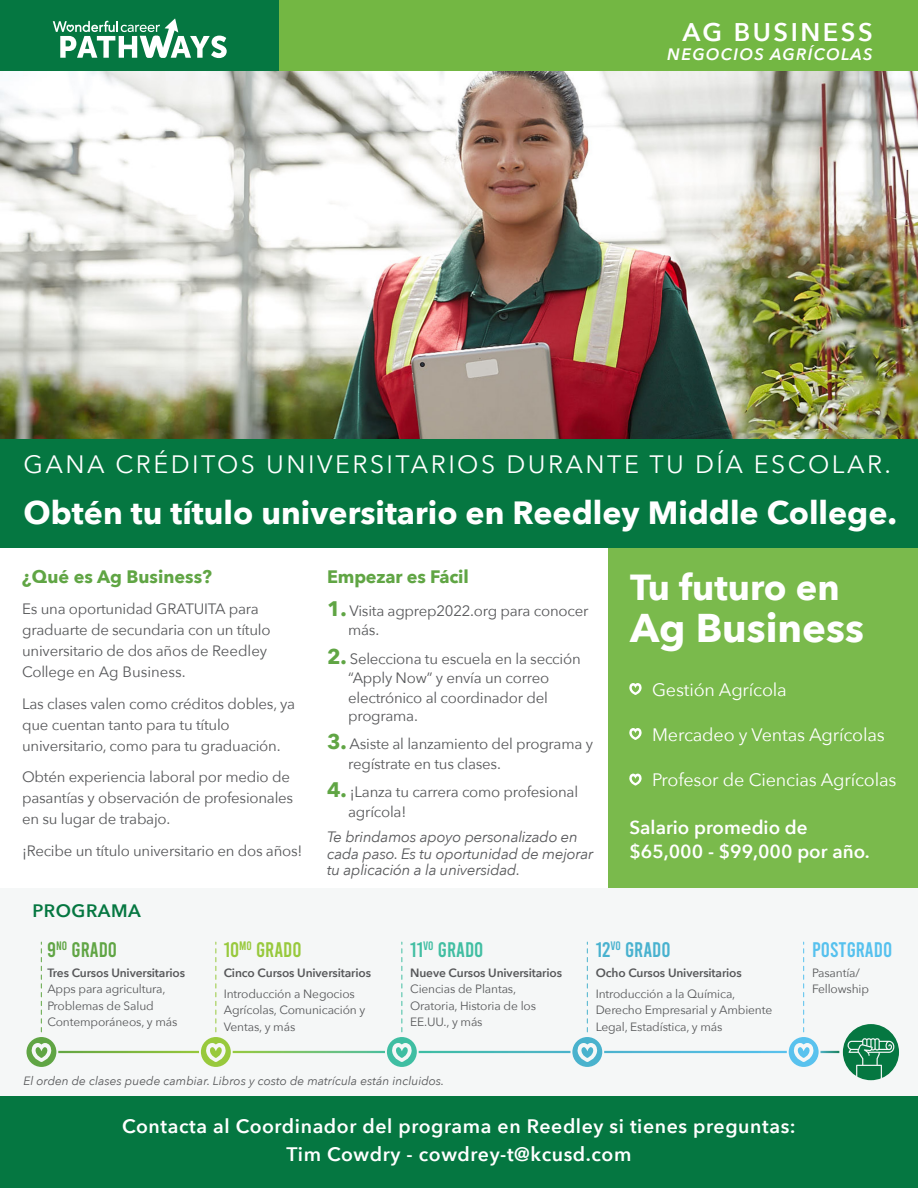
<style>
.page{position:relative;width:918px;height:1188px;background:#fff}
.page>*{position:absolute;margin:0;border:0;box-sizing:border-box;transform-origin:0 0}
.t1{font:700 40.05px "Avenir Next";color:#fff}
.t2{font:700 36.15px "Avenir Next";color:#fff}
.t3{font:700 32.1px "Avenir Next";color:#fff}
.t4{font:600 25.5px "Avenir Next";letter-spacing:.1em;color:#fff}
.t5{font:25.05px "Avenir Next";letter-spacing:.1em;color:#fff}
.t6{font:21px "Bebas";color:#98c93d}
.t7{font:21px "Bebas";color:#41bea2}
.t8{font:21px "Bebas";color:#49b2cf}
.t9{font:21px "Bebas";color:#56c1ee}
.t10{font:21px "Bebas";color:#60a544}
.t11{font:600 19.5px/28.5px "Avenir Next";letter-spacing:.03em;color:#fff;text-align:center}
.t12{font:600 18.9px/23.9px "Avenir Next";color:#fff}
.t13{font:18px "Avenir Next";letter-spacing:-.01em;color:#fff}
.t14{font:700 18px "Avenir Next";letter-spacing:-.005em;color:#60a544}
.t15{font:600 18px "Avenir Next";letter-spacing:.03em;color:#057741}
.t16{font:italic 600 16.5px "Avenir Next";letter-spacing:.08em;color:#fff}
.t17{font:15px/21px "Avenir Next";letter-spacing:-.015em;color:#57585a}
.t18{font:italic 15px/16.5px "Avenir Next";letter-spacing:-.015em;color:#57585a}
.t19{font:12px/16.5px "Avenir Next";letter-spacing:-.01em;color:#57585a}
.t20{font:600 12px "Avenir Next";letter-spacing:-.01em;color:#57585a}
.t21{font:italic 12px "Avenir Next";color:#57585a}
.s1{font-weight:700;font-size:21px;color:#60a544}
</style>
<div class="page">
<div style="left:608px;top:545px;width:310px;height:349px;background:#7aba4c"></div>
<svg style="left:629px;top:728px;width:13px;height:12px"></svg>
<svg style="left:629px;top:774px;width:13px;height:12px"></svg>
<svg style="left:629px;top:683px;width:13px;height:12px"></svg>
<img style="left:0;top:70px;width:918px;height:369px">
<div style="left:0;top:888px;width:918px;height:208px;background:#f5f7f7"></div>
<hr style="left:416px;top:1051px;width:158px;height:2px;background:#fff">
<hr style="left:816px;top:1051px;width:29px;height:2px;background:#fff">
<hr style="left:600px;top:1051px;width:191px;height:2px;background:#fff">
<hr style="left:228px;top:1051px;width:162px;height:2px;background:#fff">
<hr style="left:54px;top:1051px;width:149px;height:2px;background:#fff">
<div style="left:839px;top:1021px;width:64px;height:63px;background:#f5f7f7;border-radius:50%"></div>
<div style="left:843px;top:1024px;width:56px;height:56px;background:#057741;border-radius:50%"></div>
<svg style="left:848px;top:1038px;width:46px;height:42px"></svg>
<svg style="left:25px;top:1035px;width:33px;height:34px"></svg>
<div style="left:27px;top:1037px;width:29px;height:30px;background:#60a544;border-radius:50%"></div>
<svg style="left:31px;top:942px;width:21px;height:120px"></svg>
<div style="left:199px;top:1035px;width:34px;height:34px;background:#f5f7f7;border-radius:50%"></div>
<div style="left:201px;top:1037px;width:30px;height:30px;background:#98c93c;border-radius:50%"></div>
<svg style="left:206px;top:942px;width:20px;height:120px"></svg>
<div style="left:385px;top:1035px;width:34px;height:34px;background:#f5f7f7;border-radius:50%"></div>
<div style="left:387px;top:1037px;width:30px;height:30px;background:#3fbea2;border-radius:50%"></div>
<svg style="left:392px;top:942px;width:20px;height:120px"></svg>
<svg style="left:570px;top:1035px;width:34px;height:34px"></svg>
<div style="left:572px;top:1037px;width:30px;height:30px;background:#49b2cd;border-radius:50%"></div>
<svg style="left:577px;top:942px;width:20px;height:120px"></svg>
<svg style="left:787px;top:1035px;width:34px;height:34px"></svg>
<div style="left:789px;top:1037px;width:30px;height:30px;background:#59c2ee;border-radius:50%"></div>
<svg style="left:794px;top:942px;width:20px;height:120px"></svg>
<div style="left:0;top:1096px;width:918px;height:92px;background:#057741"></div>
<div style="left:0;top:439px;width:918px;height:109px;background:#057741"></div>
<div style="left:0;top:0;width:279px;height:70px;background:#057741"></div>
<div style="left:279px;top:0;width:639px;height:70px;background:#73b743"></div>
<svg style="left:53px;top:19px;width:174px;height:39px"></svg>
<h3 class="t4" style="left:682px;top:10px;width:192px">AG BUSINESS</h3>
<p class="t16" style="left:667px;top:41px;width:207px">NEGOCIOS AGRÍCOLAS</p>
<h3 class="t5" style="left:24px;top:443px;width:869px">GANA CRÉDITOS UNIVERSITARIOS DURANTE TU DÍA ESCOLAR.</h3>
<h3 class="t3" style="left:24px;top:485px;width:875px">Obtén tu título universitario en Reedley Middle College.</h3>
<p class="t14" style="left:327px;top:561px;width:143px">Empezar es Fácil</p>
<p class="t17" style="left:348px;top:600px;width:242px;line-height:19.5px;text-indent:-21px"><span class="s1">1.</span> Visita agprep2022.org para conocer más.</p>
<p class="t17" style="left:348px;top:648px;width:234px;line-height:19.5px;text-indent:-21px"><span class="s1">2.</span> Selecciona tu escuela en la sección “Apply Now” y envía un correo electrónico al coordinador del</p>
<p class="t17" style="left:348px;top:704px;width:71px">programa.</p>
<p class="t17" style="left:348px;top:734px;width:246px;line-height:19.5px;text-indent:-21px"><span class="s1">3.</span> Asiste al lanzamiento del programa y regístrate en tus clases.</p>
<p class="t17" style="left:348px;top:782px;width:231px;line-height:19.5px;text-indent:-21px"><span class="s1">4.</span> ¡Lanza tu carrera como profesional agrícola!</p>
<p class="t18" style="left:327px;top:828px;width:268px">Te brindamos apoyo personalizado en cada paso. Es tu oportunidad de mejorar tu aplicación a la universidad.</p>
<p class="t14" style="left:22px;top:561px;width:191px">¿Qué es Ag Business?</p>
<p class="t17" style="left:22px;top:598px;width:250px">Es una oportunidad GRATUITA para graduarte de secundaria con un título universitario de dos años de Reedley<br>College en Ag Business.</p>
<p class="t17" style="left:22px;top:692px;width:275px">Las clases valen como créditos dobles, ya que cuentan tanto para tu título universitario, como para tu graduación.</p>
<p class="t17" style="left:22px;top:766px;width:273px">Obtén experiencia laboral por medio de pasantías y observación de profesionales en su lugar de trabajo.</p>
<p class="t17" style="left:22px;top:839px;width:282px">¡Recibe un título universitario en dos años!</p>
<h2 class="t2" style="left:630px;top:556px;width:211px">Tu futuro en</h2>
<h1 class="t1" style="left:630px;top:593px;width:235px">Ag Business</h1>
<p class="t13" style="left:652px;top:674px;width:136px">Gestión Agrícola</p>
<p class="t13" style="left:652px;top:719px;width:234px">Mercadeo y Ventas Agrícolas</p>
<p class="t13" style="left:652px;top:764px;width:246px">Profesor de Ciencias Agrícolas</p>
<p class="t12" style="left:629px;top:815px;width:242px">Salario promedio de $65,000 - $99,000 por año.</p>
<p class="t15" style="left:32px;top:896px;width:110px">PROGRAMA</p>
<h3 class="t10" style="left:47px;top:939px;width:71px">9<sup>NO</sup> GRADO</h3>
<p class="t20" style="left:47px;top:962px;width:139px">Tres Cursos Universitarios</p>
<p class="t19" style="left:47px;top:980px;width:132px">Apps para agricultura,<br>Problemas de Salud<br>Contemporáneos, y más</p>
<h3 class="t6" style="left:224px;top:939px;width:79px">10<sup>MO</sup> GRADO</h3>
<p class="t20" style="left:224px;top:962px;width:149px">Cinco Cursos Universitarios</p>
<p class="t19" style="left:224px;top:985px;width:143px">Introducción a Negocios<br>Agrícolas, Comunicación y<br>Ventas, y más</p>
<h3 class="t7" style="left:410px;top:939px;width:75px">11<sup>VO</sup> GRADO</h3>
<p class="t20" style="left:410px;top:962px;width:153px">Nueve Cursos Universitarios</p>
<p class="t19" style="left:410px;top:980px;width:127px">Ciencias de Plantas,<br>Oratoria, Historia de los<br>EE.UU., y más</p>
<h3 class="t8" style="left:596px;top:939px;width:76px">12<sup>VO</sup> GRADO</h3>
<p class="t20" style="left:596px;top:962px;width:148px">Ocho Cursos Universitarios</p>
<p class="t19" style="left:596px;top:985px;width:178px">Introducción a la Química,<br>Derecho Empresarial y Ambiente<br>Legal, Estadística, y más</p>
<p class="t21" style="left:24px;top:1070px;width:422px">El orden de clases puede cambiar. Libros y costo de matrícula están incluidos.</p>
<h3 class="t11" style="left:122px;top:1111px;width:675px">Contacta al Coordinador del programa en Reedley si tienes preguntas:<br>Tim Cowdry - cowdrey-t@kcusd.com</h3>
<h3 class="t9" style="left:812px;top:939px;width:82px">POSTGRADO</h3>
<p class="t19" style="left:812px;top:964px;width:59px">Pasantía/<br>Fellowship</p>
</div>
